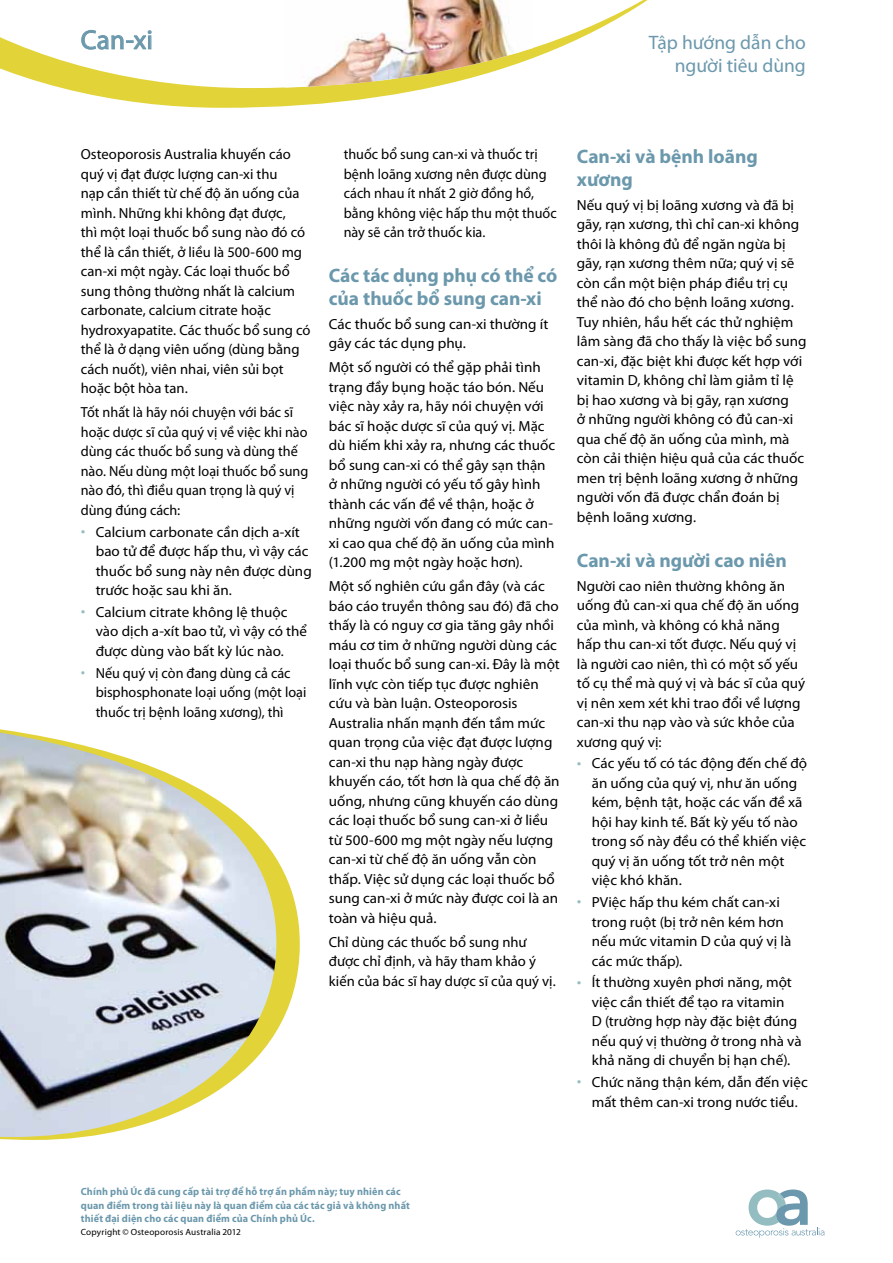
<style>
.page{position:relative;width:893px;height:1263px;background:#fff}
.page>*{position:absolute;margin:0;border:0;box-sizing:border-box;transform-origin:0 0}
.t1{font:27px "Myriad Pro";color:#6b98ac}
.t2{font:700 19.5px/22.5px "Myriad Pro";letter-spacing:-.005em;color:#6b98ac}
.t3{font:19.5px/23.4px "Myriad Pro";color:#6b98ac;text-align:right}
.t4{font:14.7px/19.5px "Myriad Pro";color:#000}
.t5{font:700 10.5px/13.5px "Myriad Pro";letter-spacing:.015em;color:#6b98ac}
.t6{font:9px "Myriad Pro";letter-spacing:.015em;color:#000}
.s1{font-family:"Helvetica Neue LT Pro";font-weight:300;font-size:9px;color:#94bdc1}
</style>
<div class="page">
<svg style="left:0;top:729px;width:300px;height:411px"></svg>
<img style="left:0;top:732px;width:276px;height:405px">
<svg style="left:62px;top:88px;width:366px;height:20px;fill:#e2d339"></svg>
<svg style="left:0;top:0;width:648px;height:88px"></svg>
<img style="left:285px;top:0;width:248px;height:88px">
<svg style="left:81px;top:30px;width:71px;height:33px"></svg>
<svg style="left:736px;top:1189px;width:88px;height:49px"></svg>
<h1 class="t1" style="left:81px;top:23px;width:74px">Can-xi</h1>
<h2 class="t3" style="left:649px;top:30px;width:158px">Tập hướng dẫn cho người tiêu dùng</h2>
<p class="t4" style="left:81px;top:144px;width:231px">Osteoporosis Australia khuyến cáo quý vị đạt được lượng can-xi thu<br>nạp cần thiết từ chế độ ăn uống của mình. Những khi không đạt được,<br>thì một loại thuốc bổ sung nào đó có thể là cần thiết, ở liều là 500-600 mg can-xi một ngày. Các loại thuốc bổ sung thông thường nhất là calcium carbonate, calcium citrate hoặc hydroxyapatite. Các thuốc bổ sung có thể là ở dạng viên uống (dùng bằng cách nuốt), viên nhai, viên sủi bọt hoặc bột hòa tan.</p>
<p class="t4" style="left:81px;top:402px;width:229px">Tốt nhất là hãy nói chuyện với bác sĩ hoặc dược sĩ của quý vị về việc khi nào dùng các thuốc bổ sung và dùng thế nào. Nếu dùng một loại thuốc bổ sung nào đó, thì điều quan trọng là quý vị dùng đúng cách:</p>
<p class="t4" style="left:96px;top:522px;width:218px;text-indent:-15px"><span class="s1">•</span> Calcium carbonate cần dịch a-xít bao tử để được hấp thu, vì vậy các thuốc bổ sung này nên được dùng trước hoặc sau khi ăn.</p>
<p class="t4" style="left:96px;top:602px;width:213px;text-indent:-15px"><span class="s1">•</span> Calcium citrate không lệ thuộc vào dịch a-xít bao tử, vì vậy có thể được dùng vào bất kỳ lúc nào.</p>
<p class="t4" style="left:96px;top:663px;width:212px;text-indent:-15px"><span class="s1">•</span> Nếu quý vị còn đang dùng cả các bisphosphonate loại uống (một loại thuốc trị bệnh loãng xương), thì</p>
<p class="t4" style="left:344px;top:144px;width:215px">thuốc bổ sung can-xi và thuốc trị bệnh loãng xương nên được dùng cách nhau ít nhất 2 giờ đồng hồ, bằng không việc hấp thu một thuốc này sẽ cản trở thuốc kia.</p>
<h2 class="t2" style="left:329px;top:264px;width:230px">Các tác dụng phụ có thể có của thuốc bổ sung can-xi</h2>
<p class="t4" style="left:329px;top:314px;width:221px">Các thuốc bổ sung can-xi thường ít gây các tác dụng phụ.</p>
<p class="t4" style="left:329px;top:357px;width:228px">Một số người có thể gặp phải tình trạng đầy bụng hoặc táo bón. Nếu việc này xảy ra, hãy nói chuyện với bác sĩ hoặc dược sĩ của quý vị. Mặc dù hiếm khi xảy ra, nhưng các thuốc bổ sung can-xi có thể gây sạn thận ở những người có yếu tố gây hình thành các vấn đề về thận, hoặc ở những người vốn đang có mức can&shy;xi cao qua chế độ ăn uống của mình (1.200 mg một ngày hoặc hơn).</p>
<p class="t4" style="left:329px;top:576px;width:233px">Một số nghiên cứu gần đây (và các báo cáo truyền thông sau đó) đã cho thấy là có nguy cơ gia tăng gây nhồi máu cơ tim ở những người dùng các loại thuốc bổ sung can-xi. Đây là một lĩnh vực còn tiếp tục được nghiên cứu và bàn luận. Osteoporosis<br>Australia nhấn mạnh đến tầm mức quan trọng của việc đạt được lượng can-xi thu nạp hàng ngày được khuyến cáo, tốt hơn là qua chế độ ăn uống, nhưng cũng khuyến cáo dùng các loại thuốc bổ sung can-xi ở liều từ 500-600 mg một ngày nếu lượng can-xi từ chế độ ăn uống vẫn còn thấp. Việc sử dụng các loại thuốc bổ sung can-xi ở mức này được coi là an toàn và hiệu quả.</p>
<p class="t4" style="left:329px;top:932px;width:228px">Chỉ dùng các thuốc bổ sung như được chỉ định, và hãy tham khảo ý kiến của bác sĩ hay dược sĩ của quý vị.</p>
<h2 class="t2" style="left:577px;top:145px;width:182px">Can-xi và bệnh loãng xương</h2>
<p class="t4" style="left:577px;top:195px;width:231px">Nếu quý vị bị loãng xương và đã bị gãy, rạn xương, thì chỉ can-xi không thôi là không đủ để ngăn ngừa bị gãy, rạn xương thêm nữa; quý vị sẽ còn cần một biện pháp điều trị cụ thể nào đó cho bệnh loãng xương.<br>Tuy nhiên, hầu hết các thử nghiệm lâm sàng đã cho thấy là việc bổ sung can-xi, đặc biệt khi được kết hợp với vitamin D, không chỉ làm giảm tỉ lệ bị hao xương và bị gãy, rạn xương<br>ở những người không có đủ can-xi qua chế độ ăn uống của mình, mà còn cải thiện hiệu quả của các thuốc men trị bệnh loãng xương ở những người vốn đã được chẩn đoán bị bệnh loãng xương.</p>
<h2 class="t2" style="left:577px;top:548px;width:212px">Can-xi và người cao niên</h2>
<p class="t4" style="left:577px;top:576px;width:230px">Người cao niên thường không ăn uống đủ can-xi qua chế độ ăn uống của mình, và không có khả năng hấp thu can-xi tốt được. Nếu quý vị là người cao niên, thì có một số yếu tố cụ thể mà quý vị và bác sĩ của quý vị nên xem xét khi trao đổi về lượng can-xi thu nạp vào và sức khỏe của xương quý vị:</p>
<p class="t4" style="left:592px;top:753px;width:217px;text-indent:-15px"><span class="s1">•</span> Các yếu tố có tác động đến chế độ ăn uống của quý vị, như ăn uống kém, bệnh tật, hoặc các vấn đề xã hội hay kinh tế. Bất kỳ yếu tố nào trong số này đều có thể khiến việc quý vị ăn uống tốt trở nên một việc khó khăn.</p>
<p class="t4" style="left:592px;top:892px;width:201px;text-indent:-15px"><span class="s1">•</span> PViệc hấp thu kém chất can-xi trong ruột (bị trở nên kém hơn nếu mức vitamin D của quý vị là các mức thấp).</p>
<p class="t4" style="left:592px;top:972px;width:211px;text-indent:-15px"><span class="s1">•</span> Ít thường xuyên phơi năng, một việc cần thiết để tạo ra vitamin<br>D (trường hợp này đặc biệt đúng nếu quý vị thường ở trong nhà và khả năng di chuyển bị hạn chế).</p>
<p class="t4" style="left:577px;top:1072px;width:233px;text-align:center"><span class="s1">•</span> Chức năng thận kém, dẫn đến việc mất thêm can-xi trong nước tiểu.</p>
<p class="t5" style="left:81px;top:1184px;width:331px">Chính phủ Úc đã cung cấp tài trợ để hỗ trợ ấn phẩm này; tuy nhiên các quan điểm trong tài liệu này là quan điểm của các tác giả và không nhất thiết đại diện cho các quan điểm của Chính phủ Úc.</p>
<p class="t6" style="left:81px;top:1226px;width:162px">Copyright © Osteoporosis Australia 2012</p>
</div>
